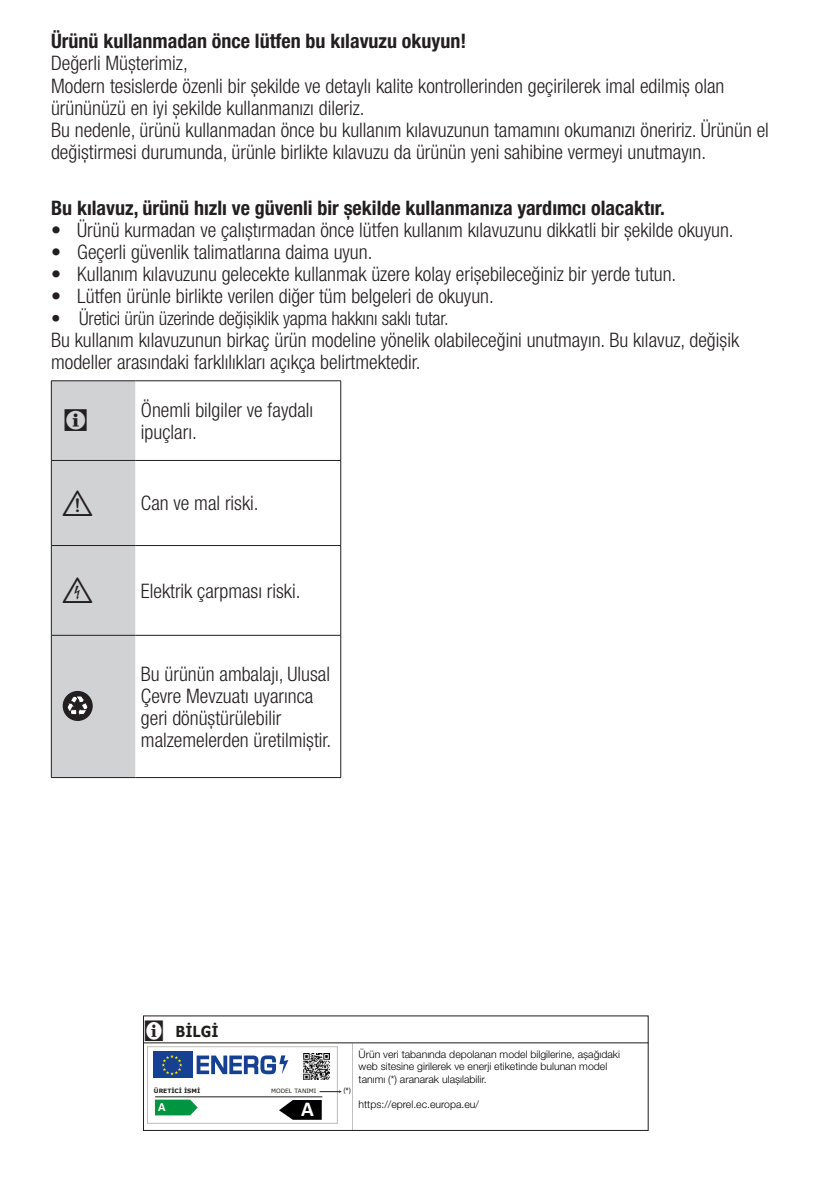
<style>
.page{position:relative;width:840px;height:1191px;background:#fff}
.page>*{position:absolute;margin:0;border:0;box-sizing:border-box;transform-origin:0 0}
.t1{font:32px "ZIWARNUN";color:#231f20}
.t2{font:700 21.2px "Calibri";color:#fff}
.t3{font:300 condensed 20px/22px "Helvetica Neue LT Pro";color:#231f20}
.t4{font:700 condensed 20px "Helvetica Neue LT Pro";color:#231f20}
.t5{font:300 condensed 19px "Helvetica Neue LT Pro";letter-spacing:-.01em;color:#231f20}
.t6{font:700 15.2px "Verdana";color:#1d1d1b;scale:.86 1}
.t7{font:700 12.4px "Calibri";color:#fff}
.t8{font:300 10.4px/12.6px "Helvetica Neue LT Pro";color:#000}
.t9{font:7.8px "Myriad Pro";color:#000}
.t10{font:700 5.8px "Verdana";color:#1d1d1b}
.t11{font:5.8px "Verdana";color:#1d1d1b}
.s1{font-weight:700}
.s2{font-family:"ZIWARNUN";font-weight:400;font-size:30.4px;color:#231f20}
</style>
<div class="page">
<hr style="left:51px;top:380px;width:84px;height:1px;background:#231f20">
<hr style="left:135px;top:380px;width:206px;height:1px;background:#231f20">
<hr style="left:340px;top:381px;width:1px;height:79px;background:#231f20">
<hr style="left:135px;top:460px;width:206px;height:1px;background:#231f20">
<hr style="left:340px;top:461px;width:1px;height:84px;background:#231f20">
<hr style="left:340px;top:546px;width:1px;height:89px;background:#231f20">
<hr style="left:135px;top:635px;width:206px;height:1px;background:#231f20">
<hr style="left:340px;top:635px;width:1px;height:142px;background:#231f20">
<hr style="left:135px;top:545px;width:206px;height:1px;background:#231f20">
<hr style="left:51px;top:777px;width:84px;height:1px;background:#231f20">
<hr style="left:135px;top:777px;width:206px;height:1px;background:#231f20">
<svg style="left:51px;top:381px;width:84px;height:396px;background:#c5c6c8"></svg>
<div style="left:147px;top:1046px;width:190px;height:77px;border:1px solid #bcbcbb"></div>
<svg style="left:155px;top:1099px;width:42px;height:16px"></svg>
<svg style="left:319px;top:1090px;width:22px;height:3px"></svg>
<svg style="left:279px;top:1100px;width:42px;height:19px"></svg>
<div style="left:154px;top:1051px;width:39px;height:26px;background:#164193"></div>
<svg style="left:196px;top:1055px;width:92px;height:19px"></svg>
<img style="left:303px;top:1053px;width:26px;height:26px">
<svg style="left:161px;top:1055px;width:21px;height:20px"></svg>
<hr style="left:155px;top:1096px;width:167px;height:1px;background:#1d1d1b">
<p class="t4" style="left:51px;top:29px;width:416px">Ürünü kullanmadan önce lütfen bu kılavuzu okuyun!</p>
<p class="t3" style="left:51px;top:52px;width:719px">Değerli Müșterimiz,<br>Modern tesislerde özenli bir șekilde ve detaylı kalite kontrollerinden geçirilerek imal edilmiș olan ürününüzü en iyi șekilde kullanmanızı dileriz.<br>Bu nedenle, ürünü kullanmadan önce bu kullanım kılavuzunun tamamını okumanızı öneririz. Ürünün el değiștirmesi durumunda, ürünle birlikte kılavuzu da ürünün yeni sahibine vermeyi unutmayın.</p>
<p class="t4" style="left:51px;top:195px;width:615px">Bu kılavuz, ürünü hızlı ve güvenli bir șekilde kullanmanıza yardımcı olacaktır.</p>
<p class="t3" style="left:51px;top:218px;width:683px"><span class="s1">•</span> Ürünü kurmadan ve çalıștırmadan önce lütfen kullanım kılavuzunu dikkatli bir șekilde okuyun.</p>
<p class="t3" style="left:51px;top:240px;width:323px"><span class="s1">•</span> Geçerli güvenlik talimatlarına daima uyun.</p>
<p class="t3" style="left:51px;top:262px;width:626px"><span class="s1">•</span> Kullanım kılavuzunu gelecekte kullanmak üzere kolay erișebileceğiniz bir yerde tutun.</p>
<p class="t3" style="left:51px;top:284px;width:444px"><span class="s1">•</span> Lütfen ürünle birlikte verilen diğer tüm belgeleri de okuyun.</p>
<p class="t5" style="left:51px;top:307px;width:399px">• Üretici ürün üzerinde değișiklik yapma hakkını saklı tutar.</p>
<p class="t3" style="left:51px;top:328px;width:689px">Bu kullanım kılavuzunun birkaç ürün modeline yönelik olabileceğini unutmayın. Bu kılavuz, değișik modeller arasındaki farklılıkları açıkça belirtmektedir.</p>
<h1 class="t1" style="left:63px;top:404px;width:29px">C</h1>
<p class="t3" style="left:141px;top:398px;width:174px">Önemli bilgiler ve faydalı ipuçları.</p>
<h1 class="t1" style="left:63px;top:486px;width:32px">A</h1>
<p class="t3" style="left:141px;top:492px;width:119px">Can ve mal riski.</p>
<h1 class="t1" style="left:63px;top:573px;width:32px">B</h1>
<p class="t3" style="left:141px;top:579px;width:161px">Elektrik çarpması riski.</p>
<p class="t3" style="left:141px;top:662px;width:192px">Bu ürünün ambalajı, Ulusal<br>Çevre Mevzuatı uyarınca geri dönüștürülebilir malzemelerden üretilmiștir.</p>
<p class="t6" style="left:143px;top:1022px;width:89px"><span class="s2">C</span> BİLGİ</p>
<p class="t10" style="left:154px;top:1087px;width:48px">ÜRETİCİ İSMİ</p>
<p class="t11" style="left:271px;top:1087px;width:47px">MODEL TANIMI</p>
<p class="t9" style="left:343px;top:1086px;width:9px">(*)</p>
<p class="t7" style="left:158px;top:1101px;width:9px">A</p>
<p class="t2" style="left:301px;top:1100px;width:14px">A</p>
<p class="t8" style="left:358px;top:1047px;width:263px">Ürün veri tabanında depolanan model bilgilerine, așağıdaki web sitesine girilerek ve enerji etiketinde bulunan model tanımı (*) aranarak ulașılabilir.</p>
<p class="t8" style="left:358px;top:1097px;width:122px">https://eprel.ec.europa.eu/</p>
</div>
